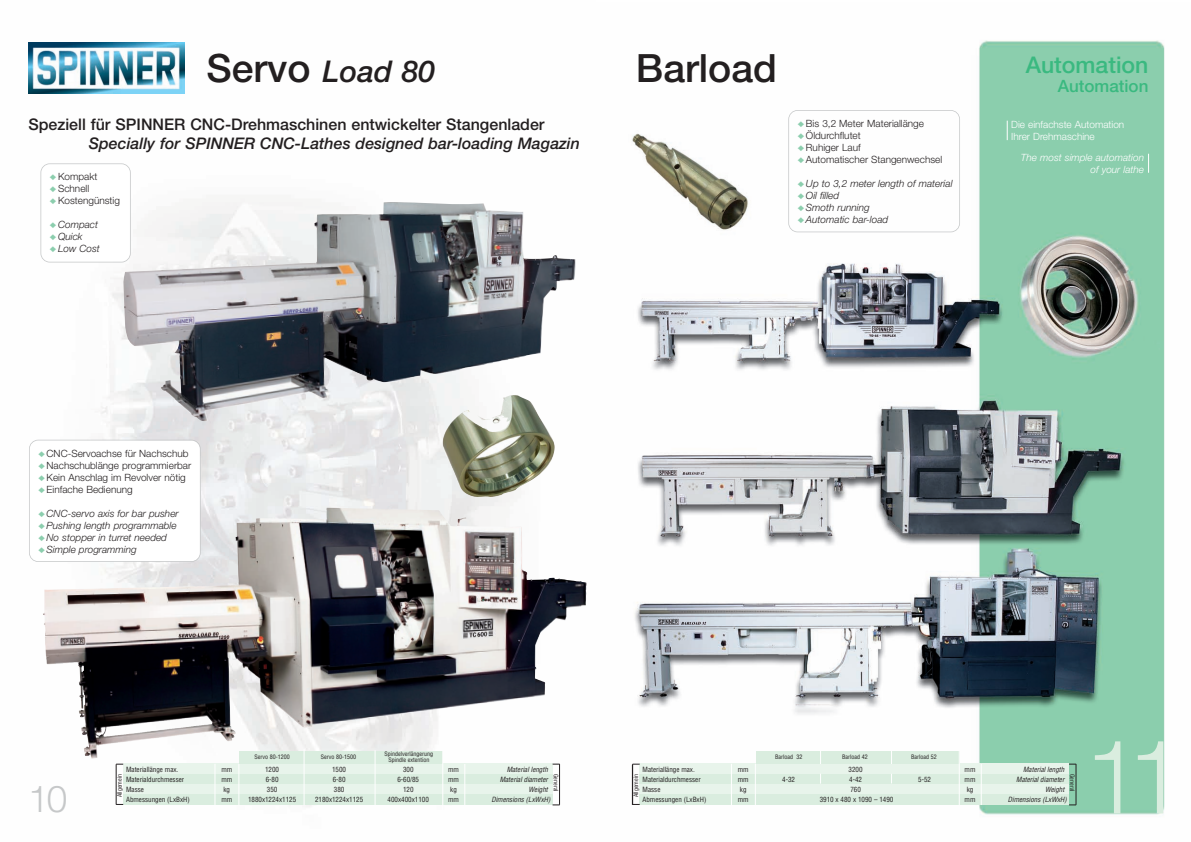
<style>
.page{position:relative;width:1191px;height:842px;background:#fff}
.page>*{position:absolute;margin:0;border:0;box-sizing:border-box;transform-origin:0 0}
.t1{font:300 103px "Helvetica Neue";color:#daeddf}
.t2{font:500 39px "Helvetica Neue";color:#231f20}
.t3{font:300 37px "Helvetica Neue";color:#c6c8c9}
.t4{font:italic 500 30px "Helvetica Neue";color:#231f20}
.t5{font:500 23px "Helvetica Neue";color:#3ab980}
.t6{font:500 17px "Helvetica Neue";color:#3ab980}
.t7{font:500 16px "Helvetica Neue";color:#231f20}
.t8{font:italic 500 16px "Helvetica Neue";color:#231f20}
.t9{font:300 10px/12px "Helvetica Neue";color:#231f20}
.t10{font:italic 300 10px/12px "Helvetica Neue";color:#231f20}
.t11{font:300 10px/12px "Helvetica Neue";color:#fff}
.t12{font:italic 300 10px/12px "Helvetica Neue";color:#fff;text-align:right}
.t13{font:condensed 7px "Helvetica";color:#231f20}
.t14{font:italic condensed 7px "Helvetica";color:#231f20}
.t15{font:condensed 6px/6px "Helvetica";color:#231f20;text-align:center}
.s1{font-style:normal;font-size:39px}
.s2{color:#8cceae}
</style>
<div class="page">
<img style="left:631px;top:40px;width:534px;height:775px">
<img style="left:28px;top:42px;width:533px;height:765px">
<img style="left:442px;top:422px;width:113px;height:75px">
<img style="left:631px;top:120px;width:142px;height:120px">
<svg style="left:1007px;top:121px;width:1px;height:19px"></svg>
<svg style="left:1148px;top:154px;width:1px;height:19px"></svg>
<img style="left:28px;top:43px;width:156px;height:50px">
<img style="left:123px;top:202px;width:453px;height:220px">
<img style="left:43px;top:508px;width:544px;height:190px">
<svg style="left:40px;top:163px;width:91px;height:99px"></svg>
<div style="left:123px;top:764px;width:429px;height:41px;background:#e8f4eb"></div>
<div style="left:123px;top:774px;width:429px;height:10px;background:#daeddf"></div>
<div style="left:123px;top:794px;width:429px;height:10px;background:#daeddf"></div>
<hr style="left:559px;top:764px;width:1px;height:41px;background:#231f20">
<hr style="left:215px;top:764px;width:1px;height:41px;background:#fff">
<hr style="left:238px;top:764px;width:1px;height:41px;background:#fff">
<div style="left:239px;top:751px;width:204px;height:13px;background:#daeddf"></div>
<hr style="left:442px;top:738px;width:1px;height:104px;background:#fff">
<hr style="left:464px;top:764px;width:1px;height:41px;background:#fff">
<hr style="left:375px;top:750px;width:1px;height:55px;background:#fff">
<hr style="left:304px;top:749px;width:1px;height:56px;background:#fff">
<hr style="left:116px;top:764px;width:1px;height:40px;background:#231f20">
<div style="left:640px;top:764px;width:429px;height:41px;background:#e8f4eb"></div>
<div style="left:640px;top:774px;width:429px;height:10px;background:#daeddf"></div>
<div style="left:640px;top:794px;width:429px;height:10px;background:#daeddf"></div>
<hr style="left:1075px;top:764px;width:1px;height:41px;background:#231f20">
<hr style="left:731px;top:764px;width:1px;height:41px;background:#fff">
<hr style="left:755px;top:764px;width:1px;height:41px;background:#fff">
<div style="left:755px;top:751px;width:204px;height:13px;background:#daeddf"></div>
<hr style="left:959px;top:738px;width:1px;height:104px;background:#fff">
<hr style="left:981px;top:764px;width:1px;height:41px;background:#fff">
<svg style="left:891px;top:750px;width:1px;height:14px"></svg>
<svg style="left:820px;top:749px;width:1px;height:15px"></svg>
<hr style="left:632px;top:764px;width:1px;height:40px;background:#231f20">
<hr style="left:632px;top:765px;width:1px;height:40px;background:#231f20">
<svg style="left:29px;top:440px;width:172px;height:122px"></svg>
<svg style="left:788px;top:110px;width:172px;height:122px"></svg>
<h3 class="t4" style="left:206px;top:60px;width:230px"><span class="s1">Servo</span> Load 80</h3>
<h3 class="t5" style="left:1025px;top:57px;width:124px">Automation</h3>
<h3 class="t6" style="left:1057px;top:79px;width:92px">Automation</h3>
<h2 class="t2" style="left:636px;top:54px;width:142px">Barload</h2>
<h3 class="t7" style="left:28px;top:118px;width:518px">Speziell für SPINNER CNC-Drehmaschinen entwickelter Stangenlader</h3>
<h3 class="t8" style="left:89px;top:137px;width:493px">Specially for SPINNER CNC-Lathes designed bar-loading Magazin</h3>
<h3 class="t9" style="left:50px;top:172px;width:72px"><span class="s2">♦</span>Kompakt <span class="s2">♦</span>Schnell <span class="s2">♦</span>Kostengünstig</h3>
<h3 class="t10" style="left:50px;top:220px;width:52px"><span class="s2">♦</span>Compact <span class="s2">♦</span>Quick <span class="s2">♦</span>Low Cost</h3>
<h3 class="t9" style="left:797px;top:118px;width:146px"><span class="s2">♦</span>Bis 3,2 Meter Materiallänge <span class="s2">♦</span>Öldurchflutet<br><span class="s2">♦</span>Ruhiger Lauf<br><span class="s2">♦</span>Automatischer Stangenwechsel</h3>
<h3 class="t10" style="left:797px;top:178px;width:156px"><span class="s2">♦</span>Up to 3,2 meter length of material <span class="s2">♦</span>Oil filled<br><span class="s2">♦</span>Smoth running<br><span class="s2">♦</span>Automatic bar-load</h3>
<h3 class="t11" style="left:1011px;top:119px;width:115px">Die einfachste Automation<br>Ihrer Drehmaschine</h3>
<h3 class="t12" style="left:1021px;top:152px;width:125px">The most simple automation of your lathe</h3>
<h3 class="t9" style="left:38px;top:448px;width:155px"><span class="s2">♦</span>CNC-Servoachse für Nachschub <span class="s2">♦</span>Nachschublänge programmierbar <span class="s2">♦</span>Kein Anschlag im Revolver nötig <span class="s2">♦</span>Einfache Bedienung</h3>
<h3 class="t10" style="left:38px;top:508px;width:142px"><span class="s2">♦</span>CNC-servo axis for bar pusher <span class="s2">♦</span>Pushing length programmable <span class="s2">♦</span>No stopper in turret needed <span class="s2">♦</span>Simple programming</h3>
<p class="t15" style="left:254px;top:755px;width:37px">Servo 80-1200</p>
<p class="t15" style="left:321px;top:755px;width:37px">Servo 80-1500</p>
<p class="t15" style="left:384px;top:751px;width:50px">Spindelverlängerung<br>Spindle extention</p>
<h3 class="t3" style="left:28px;top:785px;width:41px">10</h3>
<p class="t13" style="left:126px;top:767px;width:54px">Materiallänge max.</p>
<p class="t13" style="left:221px;top:767px;width:12px">mm</p>
<p class="t13" style="left:265px;top:767px;width:15px">1200</p>
<p class="t13" style="left:332px;top:767px;width:15px">1500</p>
<p class="t13" style="left:403px;top:767px;width:12px">300</p>
<p class="t13" style="left:448px;top:767px;width:12px">mm</p>
<p class="t14" style="left:507px;top:767px;width:44px">Material length</p>
<p class="t13" style="left:126px;top:776px;width:60px">Materialdurchmesser</p>
<p class="t13" style="left:221px;top:776px;width:12px">mm</p>
<p class="t13" style="left:266px;top:776px;width:14px">6-80</p>
<p class="t13" style="left:333px;top:776px;width:14px">6-80</p>
<p class="t13" style="left:397px;top:776px;width:23px">6-60/85</p>
<p class="t13" style="left:448px;top:776px;width:12px">mm</p>
<p class="t14" style="left:500px;top:776px;width:51px">Material diameter</p>
<p class="t13" style="left:126px;top:786px;width:19px">Masse</p>
<p class="t13" style="left:223px;top:786px;width:8px">kg</p>
<p class="t13" style="left:267px;top:786px;width:12px">350</p>
<p class="t13" style="left:334px;top:786px;width:12px">380</p>
<p class="t13" style="left:403px;top:786px;width:12px">120</p>
<p class="t13" style="left:450px;top:786px;width:8px">kg</p>
<p class="t14" style="left:528px;top:786px;width:22px">Weight</p>
<p class="t13" style="left:126px;top:796px;width:65px">Abmessungen (LxBxH)</p>
<p class="t13" style="left:221px;top:796px;width:12px">mm</p>
<p class="t13" style="left:248px;top:796px;width:50px">1880x1224x1125</p>
<p class="t13" style="left:315px;top:796px;width:50px">2180x1224x1125</p>
<p class="t13" style="left:387px;top:796px;width:43px">400x400x1100</p>
<p class="t13" style="left:448px;top:796px;width:12px">mm</p>
<p class="t14" style="left:491px;top:796px;width:62px">Dimensions (LxWxH)</p>
<p class="t15" style="left:117px;top:797px;width:25px;rotate:-90deg">Allgemein</p>
<p class="t15" style="left:558px;top:774px;width:19px;rotate:90deg">General</p>
<p class="t15" style="left:775px;top:755px;width:29px">Barload 32</p>
<p class="t15" style="left:842px;top:755px;width:27px">Barload 42</p>
<p class="t15" style="left:911px;top:755px;width:27px">Barload 52</p>
<p class="t13" style="left:642px;top:767px;width:54px">Materiallänge max.</p>
<p class="t13" style="left:738px;top:767px;width:12px">mm</p>
<p class="t13" style="left:848px;top:767px;width:15px">3200</p>
<p class="t13" style="left:964px;top:767px;width:12px">mm</p>
<p class="t14" style="left:1023px;top:767px;width:44px">Material length</p>
<p class="t13" style="left:642px;top:776px;width:60px">Materialdurchmesser</p>
<p class="t13" style="left:738px;top:776px;width:12px">mm</p>
<p class="t13" style="left:782px;top:776px;width:14px">4-32</p>
<p class="t13" style="left:849px;top:776px;width:14px">4-42</p>
<p class="t13" style="left:918px;top:776px;width:14px">5-52</p>
<p class="t13" style="left:964px;top:776px;width:12px">mm</p>
<p class="t14" style="left:1016px;top:776px;width:51px">Material diameter</p>
<p class="t13" style="left:642px;top:786px;width:19px">Masse</p>
<p class="t13" style="left:740px;top:786px;width:8px">kg</p>
<p class="t13" style="left:850px;top:786px;width:12px">760</p>
<p class="t13" style="left:966px;top:786px;width:8px">kg</p>
<p class="t14" style="left:1045px;top:786px;width:22px">Weight</p>
<p class="t13" style="left:642px;top:796px;width:65px">Abmessungen (LxBxH)</p>
<p class="t13" style="left:738px;top:796px;width:12px">mm</p>
<p class="t13" style="left:819px;top:796px;width:75px">3910 x 480 x 1090 – 1490</p>
<p class="t13" style="left:964px;top:796px;width:12px">mm</p>
<p class="t14" style="left:1007px;top:796px;width:62px">Dimensions (LxWxH)</p>
<p class="t15" style="left:633px;top:797px;width:25px;rotate:-90deg">Allgemein</p>
<p class="t15" style="left:1074px;top:774px;width:19px;rotate:90deg">General</p>
<h1 class="t1" style="left:1084px;top:740px;width:102px">11</h1>
</div>
